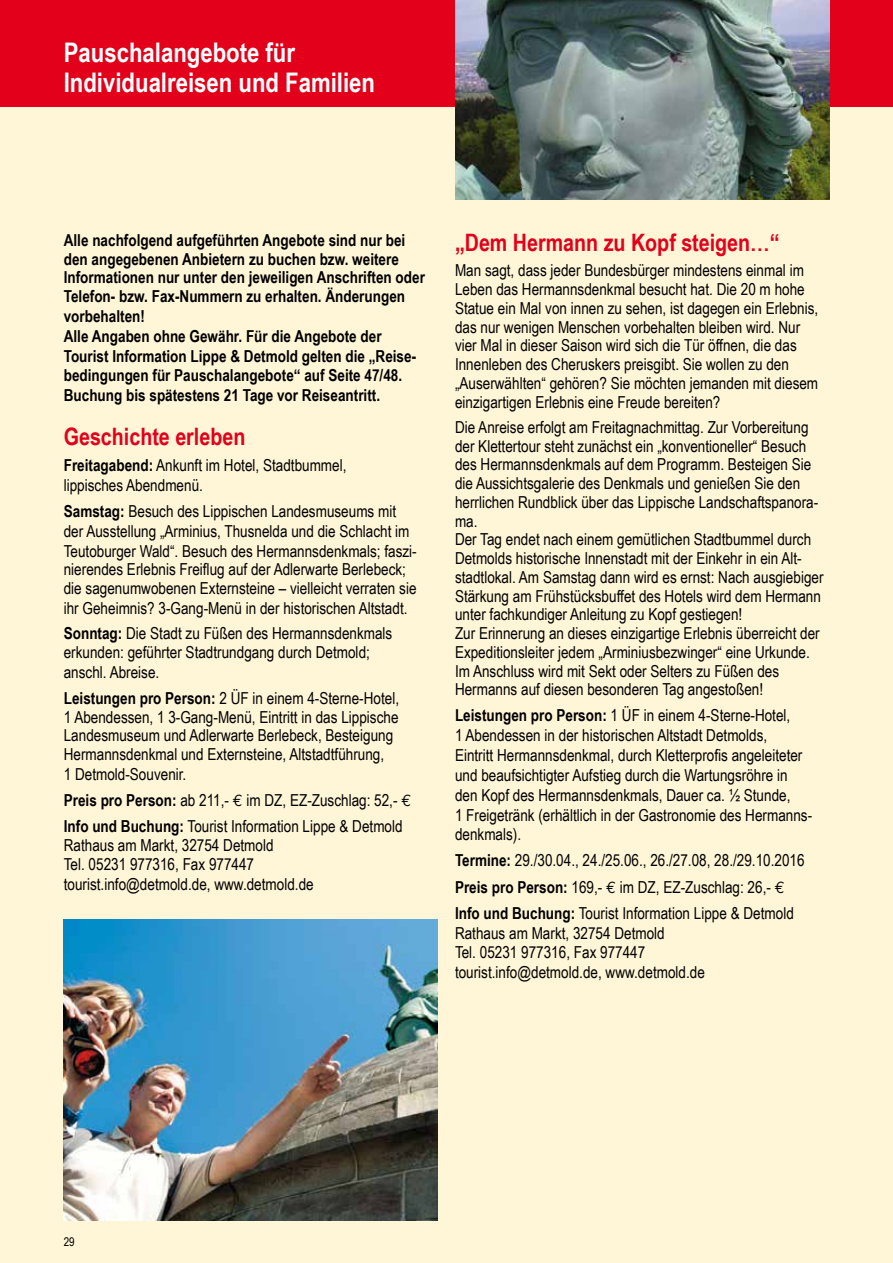
<style>
.page{position:relative;width:893px;height:1263px;background:#fff5d7}
.page>*{position:absolute;margin:0;border:0;box-sizing:border-box;transform-origin:0 0}
.t1{font:700 27px/30px "Arial Narrow";color:#fff}
.t2{font:700 24px "Arial Narrow";color:#e2001a}
.t3{font:16.5px/18.8px "Arial Narrow";color:#000}
.t4{font:700 16.5px/19.4px "Arial Narrow";color:#000}
.t5{font:12px "Arial Narrow";color:#000}
.s1{font-weight:700}
.s2{font-family:"Euro Mono"}
</style>
<div class="page">
<div style="left:0;top:0;width:893px;height:106px;background:#e2001a"></div>
<img style="left:455px;top:0;width:374px;height:200px">
<img style="left:64px;top:920px;width:374px;height:300px">
<h1 class="t1" style="left:64px;top:36px;width:313px">Pauschalangebote für<br>Individualreisen und Familien</h1>
<p class="t4" style="left:64px;top:230px;width:363px">Alle nachfolgend aufgeführten Angebote sind nur bei den angegebenen Anbietern zu buchen bzw. weitere Informationen nur unter den jeweiligen Anschriften oder Telefon- bzw. Fax-Nummern zu erhalten. Änderungen vorbehalten!<br>Alle Angaben ohne Gewähr. Für die Angebote der Tourist Information Lippe &amp; Detmold gelten die „Reise&shy;bedingungen für Pauschalangebote“ auf Seite 47/48.<br>Buchung bis spätestens 21 Tage vor Reiseantritt.</p>
<h2 class="t2" style="left:64px;top:418px;width:183px">Geschichte erleben</h2>
<p class="t3" style="left:64px;top:455px;width:284px;line-height:19.8px"><span class="s1">Freitagabend:</span> Ankunft im Hotel, Stadtbummel, lippisches Abendmenü.</p>
<p class="t3" style="left:64px;top:501px;width:354px;line-height:19.4px"><span class="s1">Samstag:</span> Besuch des Lippischen Landesmuseums mit der Ausstellung „Arminius, Thusnelda und die Schlacht im Teutoburger Wald“. Besuch des Hermannsdenkmals; faszi&shy;nierendes Erlebnis Freiflug auf der Adlerwarte Berlebeck; die sagenumwobenen Externsteine – vielleicht verraten sie ihr Geheimnis? 3-Gang-Menü in der historischen Altstadt.</p>
<p class="t3" style="left:64px;top:623px;width:330px;line-height:19.2px"><span class="s1">Sonntag:</span> Die Stadt zu Füßen des Hermannsdenkmals erkunden: geführter Stadtrundgang durch Detmold; anschl. Abreise.</p>
<p class="t3" style="left:64px;top:688px;width:337px"><span class="s1">Leistungen pro Person:</span> 2 ÜF in einem 4-Sterne-Hotel, 1 Abendessen, 1 3-Gang-Menü, Eintritt in das Lippische Landesmuseum und Adlerwarte Berlebeck, Besteigung Hermannsdenkmal und Externsteine, Altstadtführung,<br>1 Detmold-Souvenir.</p>
<p class="t3" style="left:64px;top:786px;width:349px;line-height:26.2px"><span class="s1">Preis pro Person:</span> ab 211,- <span class="s2">€</span> im DZ, EZ-Zuschlag: 52,- <span class="s2">€<br></span><span class="s1">Info und Buchung:</span> Tourist Information Lippe &amp; Detmold</p>
<p class="t3" style="left:64px;top:835px;width:251px;line-height:19.2px">Rathaus am Markt, 32754 Detmold<br>Tel. 05231 977316, Fax 977447 tourist.info@detmold.de, www.detmold.de</p>
<h2 class="t2" style="left:455px;top:225px;width:326px">„Dem Hermann zu Kopf steigen…“</h2>
<p class="t3" style="left:455px;top:261px;width:365px">Man sagt, dass jeder Bundesbürger mindestens einmal im Leben das Hermannsdenkmal besucht hat. Die 20 m hohe Statue ein Mal von innen zu sehen, ist dagegen ein Erlebnis, das nur wenigen Menschen vorbehalten bleiben wird. Nur vier Mal in dieser Saison wird sich die Tür öffnen, die das Innenleben des Cheruskers preisgibt. Sie wollen zu den „Auserwählten“ gehören? Sie möchten jemanden mit diesem einzigartigen Erlebnis eine Freude bereiten?</p>
<p class="t3" style="left:455px;top:417px;width:370px">Die Anreise erfolgt am Freitagnachmittag. Zur Vorbereitung der Klettertour steht zunächst ein „konventioneller“ Besuch des Hermannsdenkmals auf dem Programm. Besteigen Sie die Aussichtsgalerie des Denkmals und genießen Sie den herrlichen Rundblick über das Lippische Landschaftspanora&shy;ma.<br>Der Tag endet nach einem gemütlichen Stadtbummel durch Detmolds historische Innenstadt mit der Einkehr in ein Alt&shy;stadtlokal. Am Samstag dann wird es ernst: Nach ausgiebiger Stärkung am Frühstücksbuffet des Hotels wird dem Hermann unter fachkundiger Anleitung zu Kopf gestiegen!<br>Zur Erinnerung an dieses einzigartige Erlebnis überreicht der Expeditionsleiter jedem „Arminiusbezwinger“ eine Urkunde.<br>Im Anschluss wird mit Sekt oder Selters zu Füßen des Hermanns auf diesen besonderen Tag angestoßen!</p>
<p class="t3" style="left:455px;top:705px;width:359px;line-height:19.8px"><span class="s1">Leistungen pro Person:</span> 1 ÜF in einem 4-Sterne-Hotel,<br>1 Abendessen in der historischen Altstadt Detmolds,<br>Eintritt Hermannsdenkmal, durch Kletterprofis angeleiteter und beaufsichtigter Aufstieg durch die Wartungsröhre in den Kopf des Hermannsdenkmals, Dauer ca. ½ Stunde,<br>1 Freigetränk (erhältlich in der Gastronomie des Hermanns&shy;denkmals).</p>
<p class="t3" style="left:455px;top:847px;width:351px;line-height:26.2px"><span class="s1">Termine:</span> 29./30.04., 24./25.06., 26./27.08, 28./29.10.2016<br><span class="s1">Preis pro Person:</span> 169,- <span class="s2">€</span> im DZ, EZ-Zuschlag: 26,- <span class="s2">€<br></span><span class="s1">Info und Buchung:</span> Tourist Information Lippe &amp; Detmold</p>
<p class="t3" style="left:455px;top:922px;width:251px;line-height:19.8px">Rathaus am Markt, 32754 Detmold<br>Tel. 05231 977316, Fax 977447 tourist.info@detmold.de, www.detmold.de</p>
<p class="t5" style="left:64px;top:1233px;width:12px">29</p>
</div>
